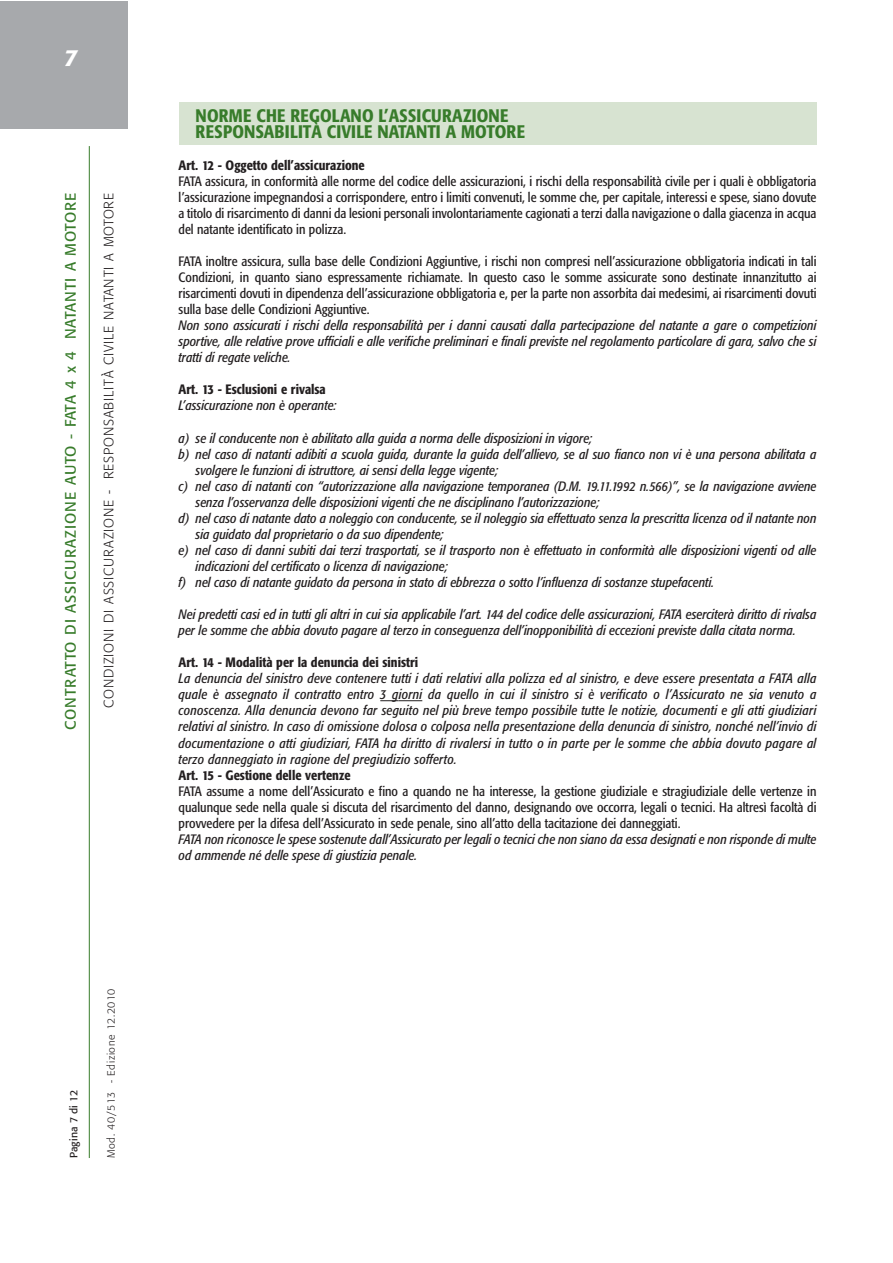
<style>
.page{position:relative;width:893px;height:1263px;background:#fff}
.page>*{position:absolute;margin:0;border:0;box-sizing:border-box;transform-origin:0 0}
.t1{font:italic 500 23.1px "Formata";color:#fff}
.t2{font:500 condensed 18px/16px "Formata";letter-spacing:.01em;color:#387c2b}
.t3{font:15px "Formata";letter-spacing:.06em;color:#387c2b}
.t4{font:italic condensed 13.5px/16px "Formata";color:#231f20;text-align:justify}
.t5{font:condensed 13.5px/16px "Formata";color:#231f20;text-align:justify}
.t6{font:500 condensed 13.5px "Formata";color:#231f20}
.t7{font:300 13.5px "Formata";letter-spacing:.06em;color:#231f20}
.t8{font:300 10.5px "Formata";letter-spacing:.06em;color:#231f20}
.t9{font:10.5px "Formata";color:#231f20}
</style>
<div class="page">
<div style="left:0;top:2px;width:128px;height:127px;background:#a7a9ac"></div>
<hr style="left:89px;top:146px;width:1px;height:1012px;background:#387c2b">
<div style="left:179px;top:102px;width:637px;height:42px;background:#d7e3d1"></div>
<svg style="left:380px;top:700px;width:42px;height:1px"></svg>
<h1 class="t1" style="left:64px;top:47px;width:15px">7</h1>
<p class="t3" style="left:64px;top:730px;width:538px;rotate:-90deg">CONTRATTO DI ASSICURAZIONE AUTO - FATA 4 x 4 NATANTI A MOTORE</p>
<p class="t7" style="left:103px;top:708px;width:516px;rotate:-90deg">CONDIZIONI DI ASSICURAZIONE - RESPONSABILITÀ CIVILE NATANTI A MOTORE</p>
<p class="t9" style="left:69px;top:1158px;width:70px;rotate:-90deg">Pagina 7 di 12</p>
<p class="t8" style="left:106px;top:1158px;width:171px;rotate:-90deg">Mod. 40/513 - Edizione 12.2010</p>
<h2 class="t2" style="left:196px;top:109px;width:331px">NORME CHE REGOLANO L’ASSICURAZIONE<br>RESPONSABILITÀ CIVILE NATANTI A MOTORE</h2>
<p class="t6" style="left:179px;top:159px;width:188px">Art. 12 - Oggetto dell’assicurazione</p>
<p class="t5" style="left:179px;top:174px;width:639px">FATA assicura, in conformità alle norme del codice delle assicurazioni, i rischi della responsabilità civile per i quali è obbligatoria l’assicurazione impegnandosi a corrispondere, entro i limiti convenuti, le somme che, per capitale, interessi e spese, siano dovute a titolo di risarcimento di danni da lesioni personali involontariamente cagionati a terzi dalla navigazione o dalla giacenza in acqua del natante identificato in polizza.</p>
<p class="t5" style="left:179px;top:254px;width:639px">FATA inoltre assicura, sulla base delle Condizioni Aggiuntive, i rischi non compresi nell’assicurazione obbligatoria indicati in tali Condizioni, in quanto siano espressamente richiamate. In questo caso le somme assicurate sono destinate innanzitutto ai risarcimenti dovuti in dipendenza dell’assicurazione obbligatoria e, per la parte non assorbita dai medesimi, ai risarcimenti dovuti sulla base delle Condizioni Aggiuntive.</p>
<p class="t4" style="left:179px;top:318px;width:639px">Non sono assicurati i rischi della responsabilità per i danni causati dalla partecipazione del natante a gare o competizioni sportive, alle relative prove ufficiali e alle verifiche preliminari e finali previste nel regolamento particolare di gara, salvo che si tratti di regate veliche.</p>
<p class="t6" style="left:179px;top:384px;width:149px">Art. 13 - Esclusioni e rivalsa</p>
<p class="t4" style="left:179px;top:399px;width:160px">L’assicurazione non è operante:</p>
<p class="t4" style="left:179px;top:431px;width:415px">a) se il conducente non è abilitato alla guida a norma delle disposizioni in vigore;</p>
<p class="t4" style="left:179px;top:447px;width:639px">b) nel caso di natanti adibiti a scuola guida, durante la guida dell’allievo, se al suo fianco non vi è una persona abilitata a</p>
<p class="t4" style="left:196px;top:463px;width:304px">svolgere le funzioni di istruttore, ai sensi della legge vigente;</p>
<p class="t4" style="left:179px;top:479px;width:639px">c) nel caso di natanti con “autorizzazione alla navigazione temporanea (D.M. 19.11.1992 n.566)”, se la navigazione avviene</p>
<p class="t4" style="left:196px;top:495px;width:405px">senza l’osservanza delle disposizioni vigenti che ne disciplinano l’autorizzazione;</p>
<p class="t4" style="left:179px;top:511px;width:639px">d) nel caso di natante dato a noleggio con conducente, se il noleggio sia effettuato senza la prescritta licenza od il natante non</p>
<p class="t4" style="left:196px;top:527px;width:250px">sia guidato dal proprietario o da suo dipendente;</p>
<p class="t4" style="left:179px;top:543px;width:639px">e) nel caso di danni subiti dai terzi trasportati, se il trasporto non è effettuato in conformità alle disposizioni vigenti od alle</p>
<p class="t4" style="left:196px;top:559px;width:254px">indicazioni del certificato o licenza di navigazione;</p>
<p class="t4" style="left:179px;top:575px;width:537px">f) nel caso di natante guidato da persona in stato di ebbrezza o sotto l’influenza di sostanze stupefacenti.</p>
<p class="t4" style="left:179px;top:607px;width:639px">Nei predetti casi ed in tutti gli altri in cui sia applicabile l’art. 144 del codice delle assicurazioni, FATA eserciterà diritto di rivalsa per le somme che abbia dovuto pagare al terzo in conseguenza dell’inopponibilità di eccezioni previste dalla citata norma.</p>
<p class="t6" style="left:179px;top:657px;width:241px">Art. 14 - Modalità per la denuncia dei sinistri</p>
<p class="t4" style="left:179px;top:672px;width:639px">La denuncia del sinistro deve contenere tutti i dati relativi alla polizza ed al sinistro, e deve essere presentata a FATA alla quale è assegnato il contratto entro 3 giorni da quello in cui il sinistro si è verificato o l’Assicurato ne sia venuto a conoscenza. Alla denuncia devono far seguito nel più breve tempo possibile tutte le notizie, documenti e gli atti giudiziari relativi al sinistro. In caso di omissione dolosa o colposa nella presentazione della denuncia di sinistro, nonché nell’invio di documentazione o atti giudiziari, FATA ha diritto di rivalersi in tutto o in parte per le somme che abbia dovuto pagare al terzo danneggiato in ragione del pregiudizio sofferto.</p>
<p class="t6" style="left:179px;top:769px;width:173px">Art. 15 - Gestione delle vertenze</p>
<p class="t5" style="left:179px;top:784px;width:639px">FATA assume a nome dell’Assicurato e fino a quando ne ha interesse, la gestione giudiziale e stragiudiziale delle vertenze in qualunque sede nella quale si discuta del risarcimento del danno, designando ove occorra, legali o tecnici. Ha altresì facoltà di provvedere per la difesa dell’Assicurato in sede penale, sino all’atto della tacitazione dei danneggiati.</p>
<p class="t4" style="left:179px;top:832px;width:639px">FATA non riconosce le spese sostenute dall’Assicurato per legali o tecnici che non siano da essa designati e non risponde di multe od ammende né delle spese di giustizia penale.</p>
</div>
